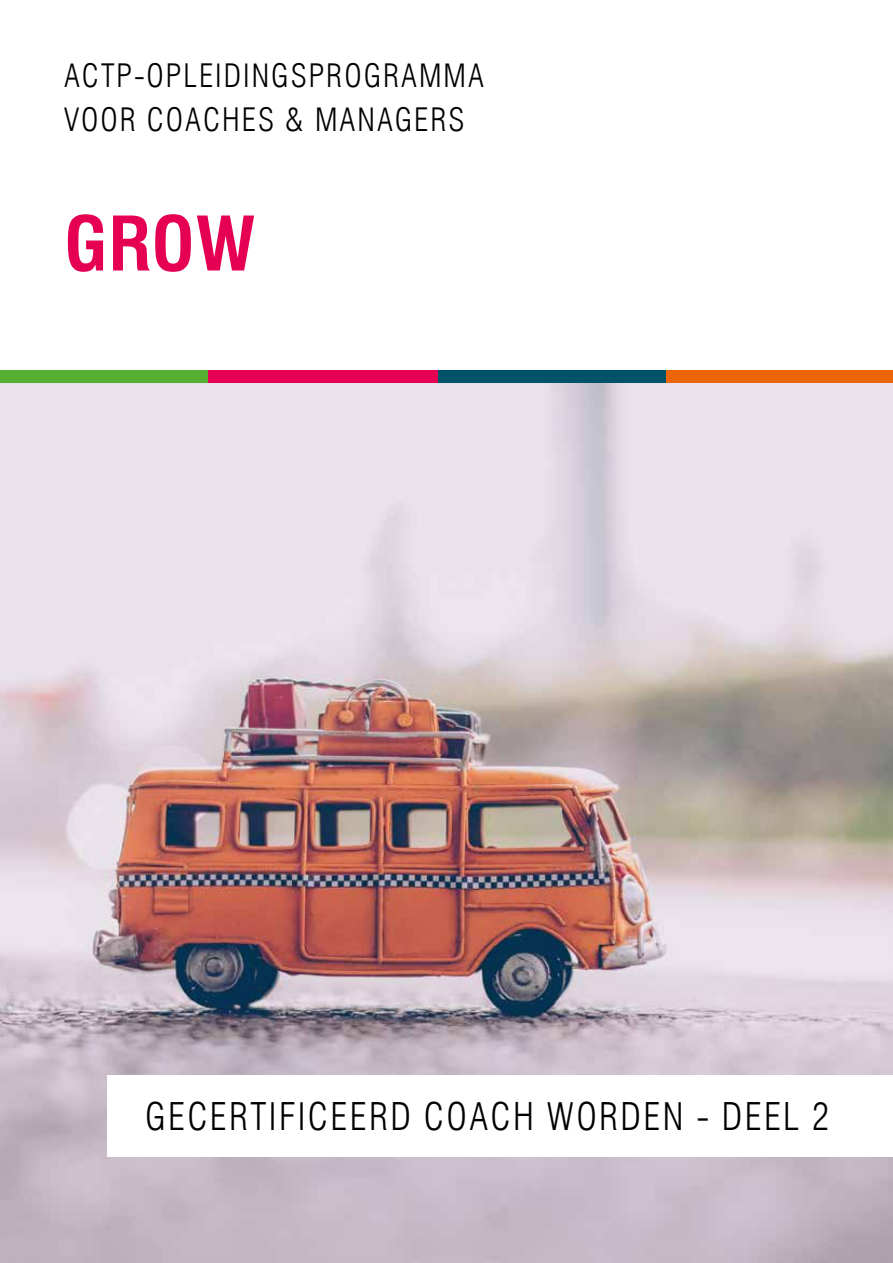
<style>
.page{position:relative;width:893px;height:1263px;background:#fff}
.page>*{position:absolute;margin:0;border:0;box-sizing:border-box;transform-origin:0 0}
.t1{font:700 condensed 73.05px "Swiss 721 BT";color:#e50053}
.t2{font:300 condensed 37.2px "Swiss 721 BT";letter-spacing:.065em;color:#000}
.t3{font:300 condensed 31.5px/43.5px "Swiss 721 BT";letter-spacing:.065em;color:#000}
</style>
<div class="page">
<img style="left:0;top:383px;width:893px;height:880px">
<div style="left:0;top:370px;width:208px;height:13px;background:#56af31"></div>
<div style="left:437px;top:370px;width:229px;height:13px;background:#005368"></div>
<div style="left:208px;top:370px;width:229px;height:13px;background:#e50053"></div>
<div style="left:666px;top:370px;width:227px;height:13px;background:#ec6608"></div>
<div style="left:108px;top:1075px;width:785px;height:82px;background:#fff"></div>
<p class="t3" style="left:64px;top:54px;width:421px">ACTP-OPLEIDINGSPROGRAMMA<br>VOOR COACHES &amp; MANAGERS</p>
<h1 class="t1" style="left:64px;top:200px;width:193px">GROW</h1>
<p class="t2" style="left:145px;top:1094px;width:685px">GECERTIFICEERD COACH WORDEN - DEEL 2</p>
</div>
